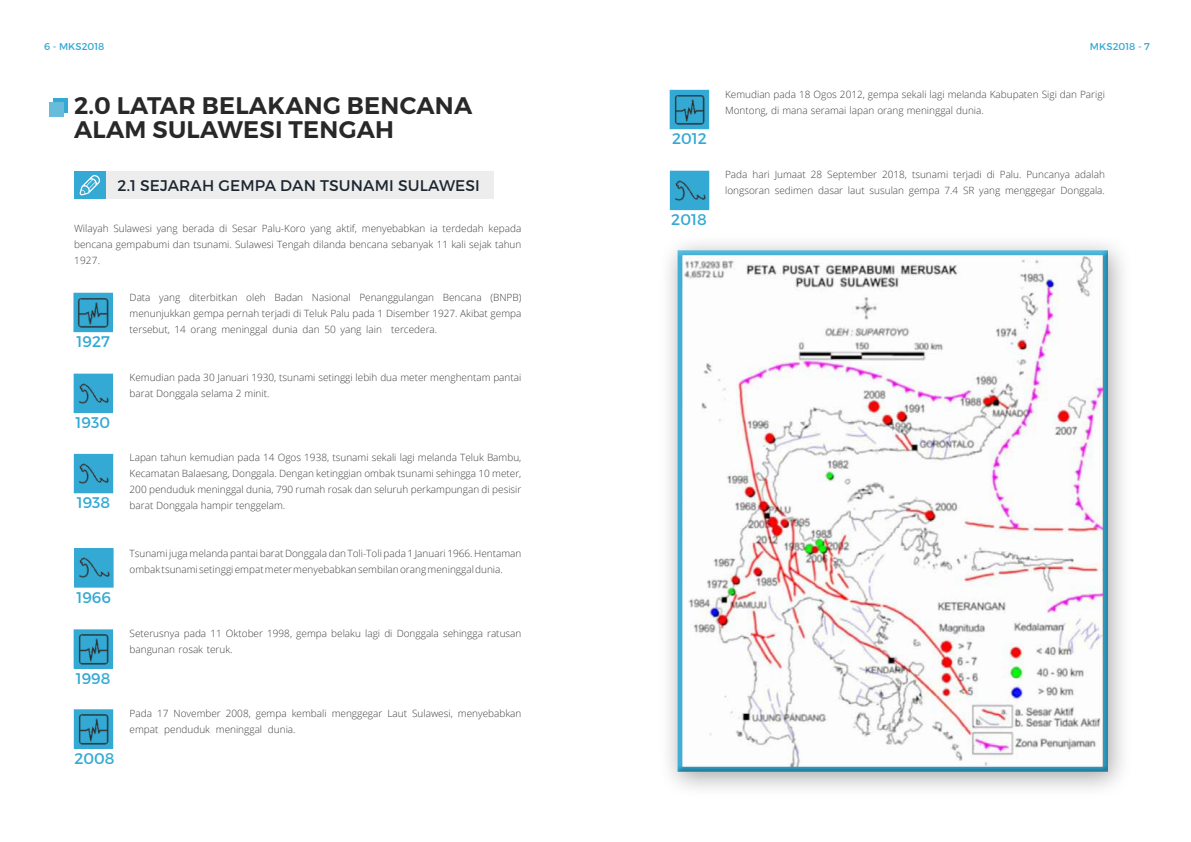
<style>
.page{position:relative;width:1191px;height:842px;background:#fff}
.page>*{position:absolute;margin:0;border:0;box-sizing:border-box;transform-origin:0 0}
.t1{font:600 24px/24px "Montserrat";letter-spacing:.01em;color:#292829}
.t2{font:15.4px "Montserrat";letter-spacing:.01em;color:#1c2630}
.t3{font:15.4px "Montserrat";color:#34a9d3}
.t4{font:300 10px/16px "Open Sans";color:#414042}
.t5{font:9.9px "Montserrat";color:#34a9d3}
</style>
<div class="page">
<div style="left:53px;top:98px;width:15px;height:15px;background:#34a9d3"></div>
<div style="left:49px;top:103px;width:15px;height:14px;background:#67bcdb"></div>
<div style="left:106px;top:171px;width:387px;height:28px;background:#ededed"></div>
<div style="left:74px;top:171px;width:32px;height:28px;background:#34a9d3"></div>
<svg style="left:80px;top:175px;width:20px;height:20px"></svg>
<img style="left:76px;top:295px;width:35px;height:35px">
<div style="left:74px;top:293px;width:39px;height:39px;border:1px solid #34a9d3"></div>
<img style="left:76px;top:376px;width:35px;height:35px">
<div style="left:74px;top:374px;width:39px;height:39px;border:1px solid #34a9d3"></div>
<img style="left:76px;top:456px;width:35px;height:35px">
<div style="left:74px;top:454px;width:39px;height:39px;border:1px solid #34a9d3"></div>
<img style="left:76px;top:550px;width:35px;height:35px">
<div style="left:74px;top:548px;width:39px;height:39px;border:1px solid #34a9d3"></div>
<img style="left:76px;top:632px;width:35px;height:34px">
<div style="left:74px;top:630px;width:39px;height:38px;border:1px solid #34a9d3"></div>
<img style="left:76px;top:711px;width:35px;height:35px">
<div style="left:74px;top:709px;width:39px;height:39px;border:1px solid #34a9d3"></div>
<img style="left:672px;top:92px;width:35px;height:35px">
<div style="left:670px;top:90px;width:39px;height:39px;border:1px solid #34a9d3"></div>
<img style="left:672px;top:173px;width:35px;height:35px">
<div style="left:670px;top:171px;width:39px;height:39px;border:1px solid #34a9d3"></div>
<div style="left:658px;top:233px;width:475px;height:566px;background:#000;opacity:.35"></div>
<div style="left:676px;top:250px;width:432px;height:522px;background:#000;opacity:.25"></div>
<p class="t5" style="left:44px;top:41px;width:62px">6 - MKS2018</p>
<p class="t5" style="left:1090px;top:41px;width:61px">MKS2018 - 7</p>
<h1 class="t1" style="left:74px;top:93px;width:400px">2.0 LATAR BELAKANG BENCANA<br>ALAM SULAWESI TENGAH</h1>
<h2 class="t2" style="left:118px;top:176px;width:364px">2.1 SEJARAH GEMPA DAN TSUNAMI SULAWESI</h2>
<p class="t4" style="left:74px;top:220px;width:449px;text-align:justify">Wilayah Sulawesi yang berada di Sesar Palu-Koro yang aktif, menyebabkan ia terdedah kepada bencana gempabumi dan tsunami. Sulawesi Tengah dilanda bencana sebanyak 11 kali sejak tahun 1927.</p>
<h2 class="t3" style="left:77px;top:332px;width:35px">1927</h2>
<h2 class="t3" style="left:76px;top:413px;width:36px">1930</h2>
<h2 class="t3" style="left:77px;top:493px;width:35px">1938</h2>
<h2 class="t3" style="left:76px;top:588px;width:36px">1966</h2>
<h2 class="t3" style="left:76px;top:669px;width:36px">1998</h2>
<h2 class="t3" style="left:74px;top:749px;width:42px">2008</h2>
<p class="t4" style="left:130px;top:289px;width:393px;text-align:justify">Data yang diterbitkan oleh Badan Nasional Penanggulangan Bencana (BNPB) menunjukkan gempa pernah terjadi di Teluk Palu pada 1 Disember 1927. Akibat gempa tersebut, 14 orang meninggal dunia dan 50 yang lain tercedera.</p>
<p class="t4" style="left:130px;top:369px;width:393px">Kemudian pada 30 Januari 1930, tsunami setinggi lebih dua meter menghentam pantai barat Donggala selama 2 minit.</p>
<p class="t4" style="left:130px;top:449px;width:393px;text-align:justify">Lapan tahun kemudian pada 14 Ogos 1938, tsunami sekali lagi melanda Teluk Bambu, Kecamatan Balaesang, Donggala. Dengan ketinggian ombak tsunami sehingga 10 meter, 200 penduduk meninggal dunia, 790 rumah rosak dan seluruh perkampungan di pesisir barat Donggala hampir tenggelam.</p>
<p class="t4" style="left:130px;top:545px;width:393px">Tsunami juga melanda pantai barat Donggala dan Toli-Toli pada 1 Januari 1966. Hentaman ombak tsunami setinggi empat meter menyebabkan sembilan orang meninggal dunia.</p>
<p class="t4" style="left:130px;top:625px;width:393px">Seterusnya pada 11 Oktober 1998, gempa belaku lagi di Donggala sehingga ratusan bangunan rosak teruk.</p>
<p class="t4" style="left:130px;top:705px;width:393px">Pada 17 November 2008, gempa kembali menggegar Laut Sulawesi, menyebabkan empat penduduk meninggal dunia.</p>
<h2 class="t3" style="left:672px;top:129px;width:36px">2012</h2>
<h2 class="t3" style="left:671px;top:210px;width:37px">2018</h2>
<p class="t4" style="left:725px;top:86px;width:381px">Kemudian pada 18 Ogos 2012, gempa sekali lagi melanda Kabupaten Sigi dan Parigi<br>Montong, di mana seramai lapan orang meninggal dunia.</p>
<p class="t4" style="left:725px;top:166px;width:381px">Pada hari Jumaat 28 September 2018, tsunami terjadi di Palu. Puncanya adalah longsoran sedimen dasar laut susulan gempa 7.4 SR yang menggegar Donggala.</p>
</div>
